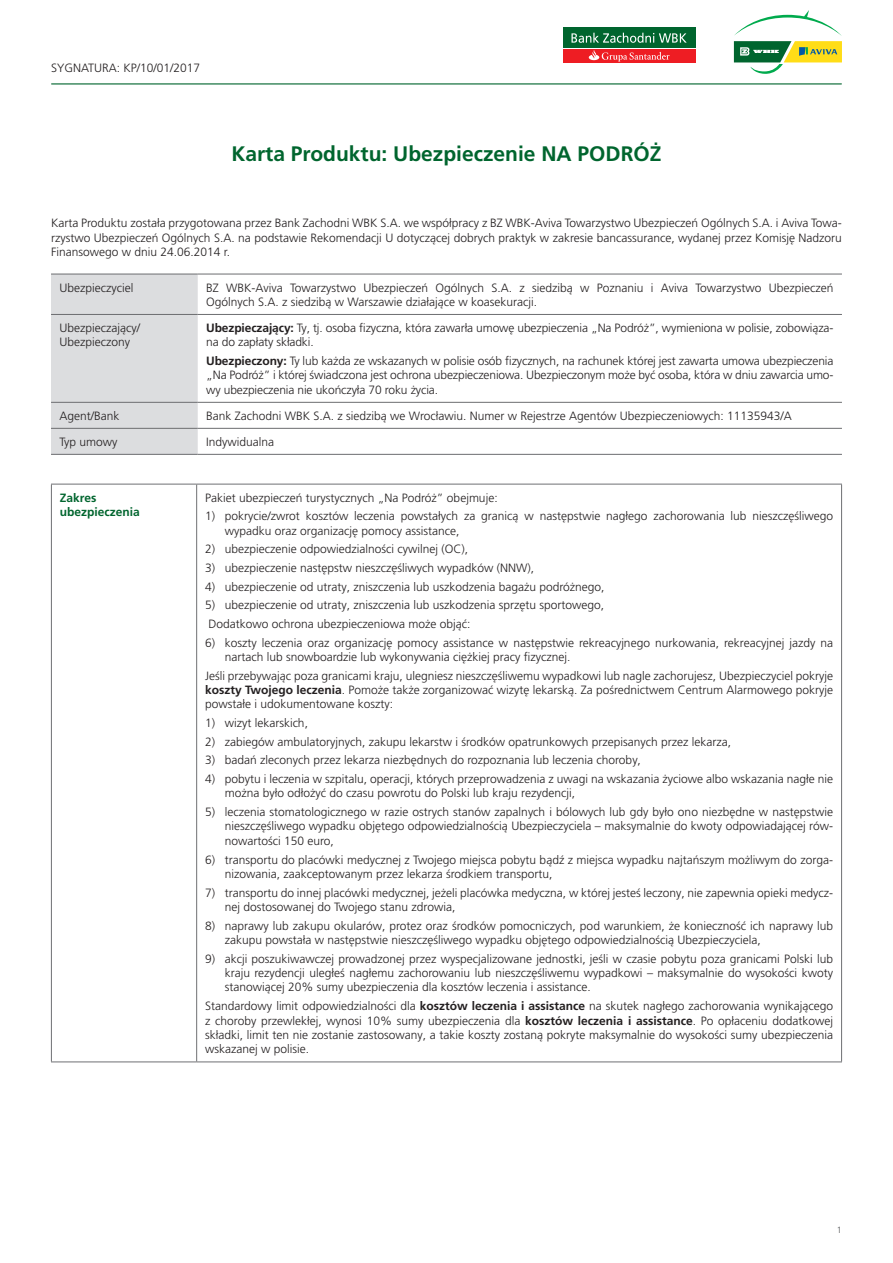
<style>
.page{position:relative;width:893px;height:1263px;background:#fff}
.page>*{position:absolute;margin:0;border:0;box-sizing:border-box;transform-origin:0 0}
.t1{font:700 21px "Frutiger LT Pro";color:#00652e}
.t2{font:300 12px/14.4px "Frutiger LT Pro";color:#231f20}
.t3{font:700 12px/14.4px "Frutiger LT Pro";color:#00652e}
.t4{font:300 9px "Frutiger LT Pro";color:#57585a}
.s1{font-weight:700}
</style>
<div class="page">
<hr style="left:52px;top:83px;width:789px;height:1px;background:#00652e">
<svg style="left:734px;top:10px;width:108px;height:64px"></svg>
<div style="left:563px;top:49px;width:133px;height:13px;background:#ee1d23"></div>
<div style="left:563px;top:27px;width:133px;height:22px;background:#00652e"></div>
<svg style="left:571px;top:33px;width:116px;height:29px"></svg>
<hr style="left:563px;top:49px;width:133px;height:1px;background:#fff">
<div style="left:51px;top:275px;width:147px;height:179px;background:#dcdddf"></div>
<hr style="left:51px;top:274px;width:147px;height:1px;background:#6c6d70">
<hr style="left:51px;top:314px;width:147px;height:1px;background:#6c6d70">
<hr style="left:51px;top:402px;width:147px;height:1px;background:#6c6d70">
<hr style="left:51px;top:428px;width:147px;height:1px;background:#6c6d70">
<hr style="left:51px;top:454px;width:147px;height:1px;background:#6c6d70">
<hr style="left:198px;top:274px;width:644px;height:1px;background:#6c6d70">
<hr style="left:198px;top:314px;width:644px;height:1px;background:#6c6d70">
<hr style="left:198px;top:402px;width:644px;height:1px;background:#6c6d70">
<hr style="left:198px;top:428px;width:644px;height:1px;background:#6c6d70">
<hr style="left:198px;top:454px;width:644px;height:1px;background:#6c6d70">
<hr style="left:51px;top:484px;width:146px;height:1px;background:#6f7073">
<hr style="left:51px;top:484px;width:1px;height:577px;background:#6f7073">
<hr style="left:197px;top:484px;width:645px;height:1px;background:#6f7073">
<hr style="left:196px;top:484px;width:1px;height:577px;background:#6f7073">
<hr style="left:841px;top:484px;width:1px;height:577px;background:#6f7073">
<hr style="left:51px;top:1061px;width:146px;height:1px;background:#6f7073">
<hr style="left:197px;top:1061px;width:645px;height:1px;background:#6f7073">
<p class="t2" style="left:51px;top:60px;width:225px">Karta Produktu: Ubezpieczenie NA PODRÓŻ</p>
<p class="t2" style="left:51px;top:61px;width:151px">SYGNATURA: KP/10/01/2017</p>
<h1 class="t1" style="left:231px;top:141px;width:432px">Karta Produktu: Ubezpieczenie NA PODRÓŻ</h1>
<p class="t2" style="left:51px;top:216px;width:792px;text-align:justify">Karta Produktu została przygotowana przez Bank Zachodni WBK S.A. we współpracy z BZ WBK-Aviva Towarzystwo Ubezpieczeń Ogólnych S.A. i Aviva Towa&shy;rzystwo Ubezpieczeń Ogólnych S.A. na podstawie Rekomendacji U dotyczącej dobrych praktyk w zakresie bancassurance, wydanej przez Komisję Nadzoru Finansowego w dniu 24.06.2014 r.</p>
<p class="t2" style="left:60px;top:280px;width:75px">Ubezpieczyciel</p>
<p class="t2" style="left:206px;top:280px;width:629px">BZ WBK-Aviva Towarzystwo Ubezpieczeń Ogólnych S.A. z siedzibą w Poznaniu i Aviva Towarzystwo Ubezpieczeń<br>Ogólnych S.A. z siedzibą w Warszawie działające w koasekuracji.</p>
<p class="t2" style="left:60px;top:321px;width:82px">Ubezpieczający/<br>Ubezpieczony</p>
<p class="t2" style="left:206px;top:321px;width:629px"><span class="s1">Ubezpieczający:</span> Ty, tj. osoba fizyczna, która zawarła umowę ubezpieczenia „Na Podróż”, wymieniona w polisie, zobowiąza&shy;na do zapłaty składki.</p>
<p class="t2" style="left:206px;top:354px;width:629px;text-align:justify"><span class="s1">Ubezpieczony:</span> Ty lub każda ze wskazanych w polisie osób fizycznych, na rachunek której jest zawarta umowa ubezpieczenia „Na Podróż” i której świadczona jest ochrona ubezpieczeniowa. Ubezpieczonym może być osoba, która w dniu zawarcia umo&shy;wy ubezpieczenia nie ukończyła 70 roku życia.</p>
<p class="t2" style="left:60px;top:409px;width:62px">Agent/Bank</p>
<p class="t2" style="left:206px;top:409px;width:587px">Bank Zachodni WBK S.A. z siedzibą we Wrocławiu. Numer w Rejestrze Agentów Ubezpieczeniowych: 11135943/A</p>
<p class="t2" style="left:60px;top:435px;width:60px">Typ umowy</p>
<p class="t2" style="left:206px;top:435px;width:70px">Indywidualna</p>
<p class="t3" style="left:60px;top:490px;width:82px">Zakres ubezpieczenia</p>
<p class="t2" style="left:205px;top:490px;width:294px">Pakiet ubezpieczeń turystycznych „Na Podróż” obejmuje:</p>
<p class="t2" style="left:225px;top:509px;width:610px;text-indent:-20px">1) pokrycie/zwrot kosztów leczenia powstałych za granicą w następstwie nagłego zachorowania lub nieszczęśliwego wypadku oraz organizację pomocy assistance,</p>
<p class="t2" style="left:205px;top:542px;width:264px">2) ubezpieczenie odpowiedzialności cywilnej (OC),</p>
<p class="t2" style="left:205px;top:561px;width:330px">3) ubezpieczenie następstw nieszczęśliwych wypadków (NNW),</p>
<p class="t2" style="left:205px;top:579px;width:401px">4) ubezpieczenie od utraty, zniszczenia lub uszkodzenia bagażu podróżnego,</p>
<p class="t2" style="left:205px;top:596px;width:400px;line-height:18.6px">5) ubezpieczenie od utraty, zniszczenia lub uszkodzenia sprzętu sportowego,<br>Dodatkowo ochrona ubezpieczeniowa może objąć:</p>
<p class="t2" style="left:225px;top:635px;width:610px;text-indent:-20px">6) koszty leczenia oraz organizację pomocy assistance w następstwie rekreacyjnego nurkowania, rekreacyjnej jazdy na nartach lub snowboardzie lub wykonywania ciężkiej pracy fizycznej.</p>
<p class="t2" style="left:205px;top:668px;width:629px;text-align:justify">Jeśli przebywając poza granicami kraju, ulegniesz nieszczęśliwemu wypadkowi lub nagle zachorujesz, Ubezpieczyciel pokryje <span class="s1">koszty Twojego leczenia</span>. Pomoże także zorganizować wizytę lekarską. Za pośrednictwem Centrum Alarmowego pokryje powstałe i udokumentowane koszty:</p>
<p class="t2" style="left:205px;top:716px;width:104px">1) wizyt lekarskich,</p>
<p class="t2" style="left:205px;top:734px;width:527px">2) zabiegów ambulatoryjnych, zakupu lekarstw i środków opatrunkowych przepisanych przez lekarza,</p>
<p class="t2" style="left:205px;top:753px;width:437px">3) badań zleconych przez lekarza niezbędnych do rozpoznania lub leczenia choroby,</p>
<p class="t2" style="left:225px;top:772px;width:610px;text-indent:-20px">4) pobytu i leczenia w szpitalu, operacji, których przeprowadzenia z uwagi na wskazania życiowe albo wskazania nagłe nie można było odłożyć do czasu powrotu do Polski lub kraju rezydencji,</p>
<p class="t2" style="left:225px;top:805px;width:610px;text-align:justify;text-indent:-20px">5) leczenia stomatologicznego w razie ostrych stanów zapalnych i bólowych lub gdy było ono niezbędne w następstwie nieszczęśliwego wypadku objętego odpowiedzialnością Ubezpieczyciela – maksymalnie do kwoty odpowiadającej rów&shy;nowartości 150 euro,</p>
<p class="t2" style="left:225px;top:852px;width:610px;text-indent:-20px">6) transportu do placówki medycznej z Twojego miejsca pobytu bądź z miejsca wypadku najtańszym możliwym do zorga&shy;nizowania, zaakceptowanym przez lekarza środkiem transportu,</p>
<p class="t2" style="left:225px;top:885px;width:610px;text-indent:-20px">7) transportu do innej placówki medycznej, jeżeli placówka medyczna, w której jesteś leczony, nie zapewnia opieki medycz&shy;nej dostosowanej do Twojego stanu zdrowia,</p>
<p class="t2" style="left:225px;top:918px;width:610px;text-indent:-20px">8) naprawy lub zakupu okularów, protez oraz środków pomocniczych, pod warunkiem, że konieczność ich naprawy lub zakupu powstała w następstwie nieszczęśliwego wypadku objętego odpowiedzialnością Ubezpieczyciela,</p>
<p class="t2" style="left:225px;top:951px;width:610px;text-align:justify;text-indent:-20px">9) akcji poszukiwawczej prowadzonej przez wyspecjalizowane jednostki, jeśli w czasie pobytu poza granicami Polski lub kraju rezydencji uległeś nagłemu zachorowaniu lub nieszczęśliwemu wypadkowi – maksymalnie do wysokości kwoty stanowiącej 20% sumy ubezpieczenia dla kosztów leczenia i assistance.</p>
<p class="t2" style="left:205px;top:999px;width:629px;text-align:justify">Standardowy limit odpowiedzialności dla <span class="s1">kosztów leczenia i assistance</span> na skutek nagłego zachorowania wynikającego z choroby przewlekłej, wynosi 10% sumy ubezpieczenia dla <span class="s1">kosztów leczenia i assistance</span>. Po opłaceniu dodatkowej składki, limit ten nie zostanie zastosowany, a takie koszty zostaną pokryte maksymalnie do wysokości sumy ubezpieczenia wskazanej w polisie.</p>
<p class="t4" style="left:837px;top:1224px;width:7px">1</p>
</div>
